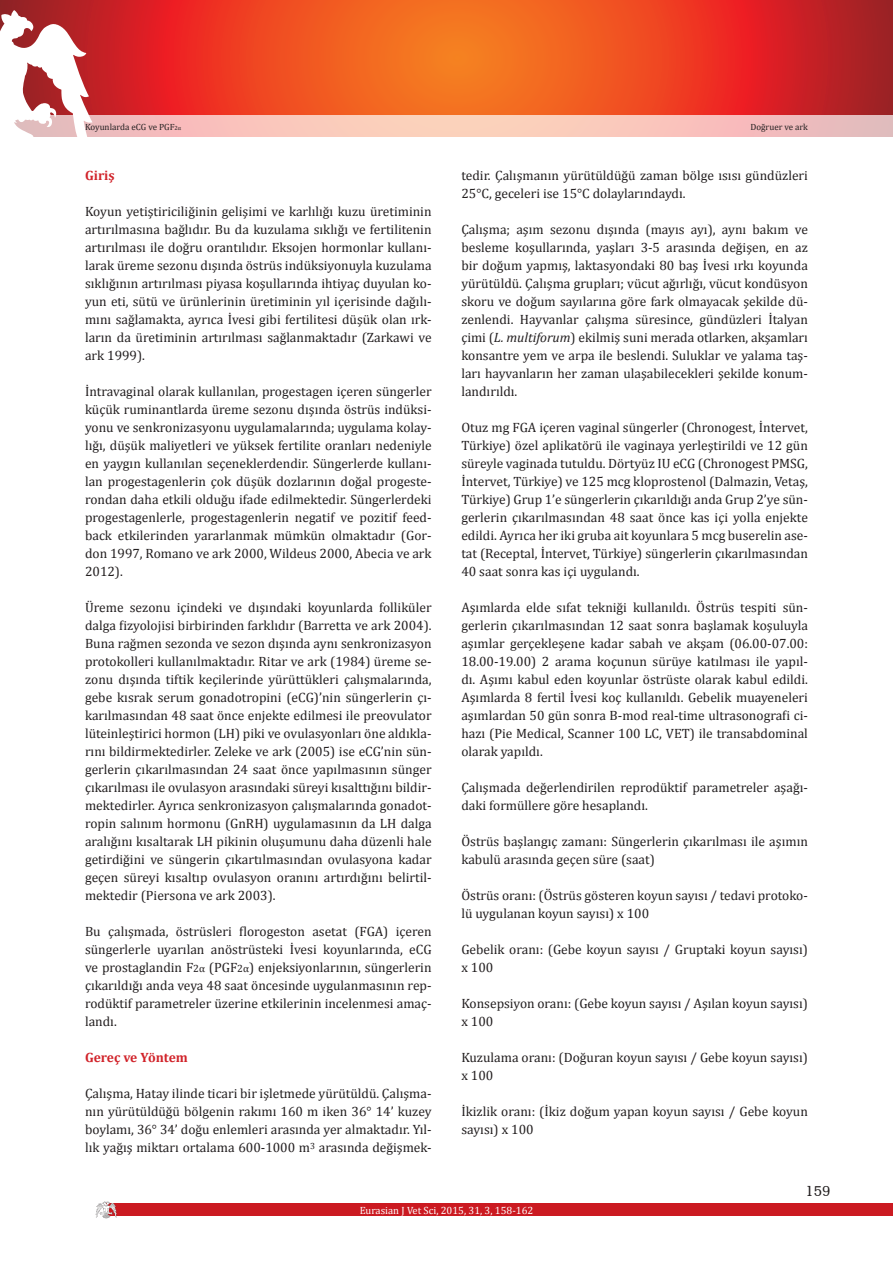
<style>
.page{position:relative;width:893px;height:1263px;background:#fff}
.page>*{position:absolute;margin:0;border:0;box-sizing:border-box;transform-origin:0 0}
.t1{font:15px "Humanist Slabserif 712 BT";color:#231f20}
.t2{font:13.5px/18px "Cambria";color:#231f20;text-align:justify}
.t3{font:700 13.5px "Cambria";color:#d1232a}
.t4{font:10.5px "Cambria";color:#fff}
.t5{font:9px "Cambria";color:#231f20}
.s1{font-size:6px}
.s2{font-size:10.5px}
.s3{font-style:italic}
</style>
<div class="page">
<svg style="left:0;top:0;width:893px;height:115px;background:#e44422"></svg>
<div style="left:106px;top:1203px;width:787px;height:13px;background:#cb1a21"></div>
<svg style="left:0;top:10px;width:92px;height:127px"></svg>
<svg style="left:96px;top:1201px;width:21px;height:17px"></svg>
<svg style="left:0;top:115px;width:893px;height:21px;background:#f5c7bf"></svg>
<p class="t5" style="left:85px;top:121px;width:98px">Koyunlarda eCG ve PGF<span class="s1">2α</span></p>
<p class="t5" style="left:750px;top:121px;width:59px">Doğruer ve ark</p>
<p class="t3" style="left:85px;top:166px;width:31px">Giriş</p>
<p class="t2" style="left:85px;top:202px;width:348px">Koyun yetiştiriciliğinin gelişimi ve karlılığı kuzu üretiminin artırılmasına bağlıdır. Bu da kuzulama sıklığı ve fertilitenin artırılması ile doğru orantılıdır. Eksojen hormonlar kullanı&shy;larak üreme sezonu dışında östrüs indüksiyonuyla kuzulama sıklığının artırılması piyasa koşullarında ihtiyaç duyulan ko&shy;yun eti, sütü ve ürünlerinin üretiminin yıl içerisinde dağılı&shy;mını sağlamakta, ayrıca İvesi gibi fertilitesi düşük olan ırk&shy;ların da üretiminin artırılması sağlanmaktadır (Zarkawi ve ark 1999).</p>
<p class="t2" style="left:85px;top:382px;width:348px">İntravaginal olarak kullanılan, progestagen içeren süngerler küçük ruminantlarda üreme sezonu dışında östrüs indüksi&shy;yonu ve senkronizasyonu uygulamalarında; uygulama kolay&shy;lığı, düşük maliyetleri ve yüksek fertilite oranları nedeniyle en yaygın kullanılan seçeneklerdendir. Süngerlerde kullanı&shy;lan progestagenlerin çok düşük dozlarının doğal progeste&shy;rondan daha etkili olduğu ifade edilmektedir. Süngerlerdeki progestagenlerle, progestagenlerin negatif ve pozitif feed&shy;back etkilerinden yararlanmak mümkün olmaktadır (Gor&shy;don 1997, Romano ve ark 2000, Wildeus 2000, Abecia ve ark 2012).</p>
<p class="t2" style="left:85px;top:598px;width:348px">Üreme sezonu içindeki ve dışındaki koyunlarda folliküler dalga fizyolojisi birbirinden farklıdır (Barretta ve ark 2004).<br>Buna rağmen sezonda ve sezon dışında aynı senkronizasyon protokolleri kullanılmaktadır. Ritar ve ark (1984) üreme se&shy;zonu dışında tiftik keçilerinde yürüttükleri çalışmalarında, gebe kısrak serum gonadotropini (eCG)’nin süngerlerin çı&shy;karılmasından 48 saat önce enjekte edilmesi ile preovulator lüteinleştirici hormon (LH) piki ve ovulasyonları öne aldıkla&shy;rını bildirmektedirler. Zeleke ve ark (2005) ise eCG’nin sün&shy;gerlerin çıkarılmasından 24 saat önce yapılmasının sünger çıkarılması ile ovulasyon arasındaki süreyi kısalttığını bildir&shy;mektedirler. Ayrıca senkronizasyon çalışmalarında gonadot&shy;ropin salınım hormonu (GnRH) uygulamasının da LH dalga aralığını kısaltarak LH pikinin oluşumunu daha düzenli hale getirdiğini ve süngerin çıkartılmasından ovulasyona kadar geçen süreyi kısaltıp ovulasyon oranını artırdığını belirtil&shy;mektedir (Piersona ve ark 2003).</p>
<p class="t2" style="left:85px;top:922px;width:348px">Bu çalışmada, östrüsleri florogeston asetat (FGA) içeren süngerlerle uyarılan anöstrüsteki İvesi koyunlarında, eCG ve prostaglandin F<span class="s2">2α</span> (PGF<span class="s2">2α</span>) enjeksiyonlarının, süngerlerin çıkarıldığı anda veya 48 saat öncesinde uygulanmasının rep&shy;rodüktif parametreler üzerine etkilerinin incelenmesi amaç&shy;landı.</p>
<p class="t3" style="left:85px;top:1048px;width:104px">Gereç ve Yöntem</p>
<p class="t2" style="left:85px;top:1084px;width:348px">Çalışma, Hatay ilinde ticari bir işletmede yürütüldü. Çalışma&shy;nın yürütüldüğü bölgenin rakımı 160 m iken 36° 14’ kuzey boylamı, 36° 34’ doğu enlemleri arasında yer almaktadır. Yıl&shy;lık yağış miktarı ortalama 600-1000 m<sup>3</sup> arasında değişmek-</p>
<p class="t2" style="left:461px;top:166px;width:348px">tedir. Çalışmanın yürütüldüğü zaman bölge ısısı gündüzleri<br>25°C, geceleri ise 15°C dolaylarındaydı.</p>
<p class="t2" style="left:461px;top:220px;width:348px">Çalışma; aşım sezonu dışında (mayıs ayı), aynı bakım ve besleme koşullarında, yaşları 3-5 arasında değişen, en az bir doğum yapmış, laktasyondaki 80 baş İvesi ırkı koyunda yürütüldü. Çalışma grupları; vücut ağırlığı, vücut kondüsyon skoru ve doğum sayılarına göre fark olmayacak şekilde dü&shy;zenlendi. Hayvanlar çalışma süresince, gündüzleri İtalyan çimi (<span class="s3">L. multiforum</span>) ekilmiş suni merada otlarken, akşamları konsantre yem ve arpa ile beslendi. Suluklar ve yalama taş&shy;ları hayvanların her zaman ulaşabilecekleri şekilde konum&shy;landırıldı.</p>
<p class="t2" style="left:461px;top:418px;width:348px">Otuz mg FGA içeren vaginal süngerler (Chronogest, İntervet, Türkiye) özel aplikatörü ile vaginaya yerleştirildi ve 12 gün süreyle vaginada tutuldu. Dörtyüz IU eCG (Chronogest PMSG, İntervet, Türkiye) ve 125 mcg kloprostenol (Dalmazin, Vetaş, Türkiye) Grup 1’e süngerlerin çıkarıldığı anda Grup 2’ye sün&shy;gerlerin çıkarılmasından 48 saat önce kas içi yolla enjekte edildi. Ayrıca her iki gruba ait koyunlara 5 mcg buserelin ase&shy;tat (Receptal, İntervet, Türkiye) süngerlerin çıkarılmasından 40 saat sonra kas içi uygulandı.</p>
<p class="t2" style="left:461px;top:598px;width:348px">Aşımlarda elde sıfat tekniği kullanıldı. Östrüs tespiti sün&shy;gerlerin çıkarılmasından 12 saat sonra başlamak koşuluyla aşımlar gerçekleşene kadar sabah ve akşam (06.00-07.00:<br>18.00-19.00) 2 arama koçunun sürüye katılması ile yapıl&shy;dı. Aşımı kabul eden koyunlar östrüste olarak kabul edildi.<br>Aşımlarda 8 fertil İvesi koç kullanıldı. Gebelik muayeneleri aşımlardan 50 gün sonra B-mod real-time ultrasonografi ci&shy;hazı (Pie Medical, Scanner 100 LC, VET) ile transabdominal olarak yapıldı.</p>
<p class="t2" style="left:461px;top:778px;width:348px">Çalışmada değerlendirilen reprodüktif parametreler aşağı&shy;daki formüllere göre hesaplandı.</p>
<p class="t2" style="left:461px;top:832px;width:348px">Östrüs başlangıç zamanı: Süngerlerin çıkarılması ile aşımın kabulü arasında geçen süre (saat)</p>
<p class="t2" style="left:461px;top:886px;width:348px">Östrüs oranı: (Östrüs gösteren koyun sayısı / tedavi protoko&shy;lü uygulanan koyun sayısı) x 100</p>
<p class="t2" style="left:461px;top:940px;width:348px">Gebelik oranı: (Gebe koyun sayısı / Gruptaki koyun sayısı) x 100</p>
<p class="t2" style="left:461px;top:994px;width:348px">Konsepsiyon oranı: (Gebe koyun sayısı / Aşılan koyun sayısı) x 100</p>
<p class="t2" style="left:461px;top:1048px;width:348px">Kuzulama oranı: (Doğuran koyun sayısı / Gebe koyun sayısı) x 100</p>
<p class="t2" style="left:461px;top:1102px;width:348px">İkizlik oranı: (İkiz doğum yapan koyun sayısı / Gebe koyun sayısı) x 100</p>
<p class="t1" style="left:805px;top:1181px;width:27px">159</p>
<p class="t4" style="left:360px;top:1204px;width:175px">Eurasian J Vet Sci, 2015, 31, 3, 158-162</p>
</div>
